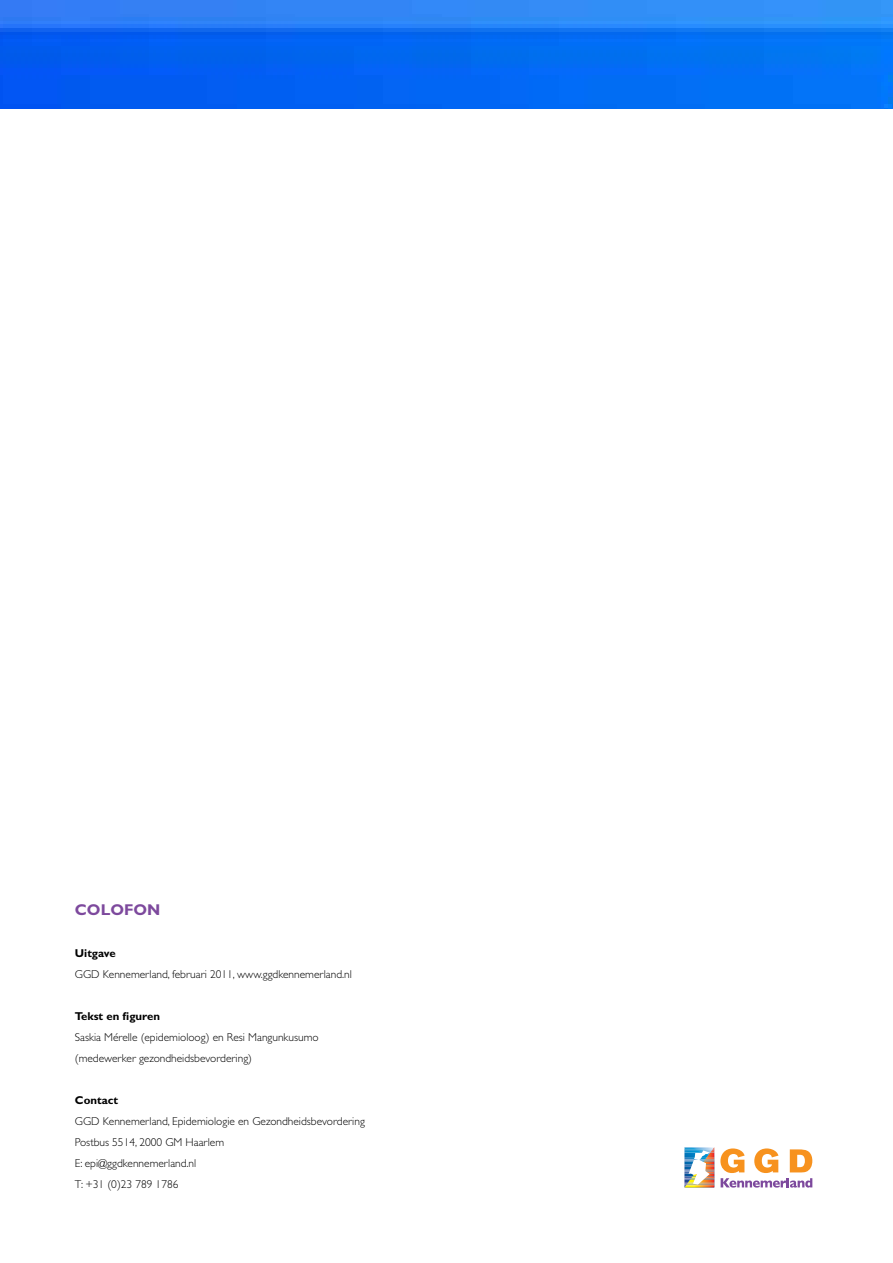
<style>
.page{position:relative;width:893px;height:1263px;background:#fff}
.page>*{position:absolute;margin:0;border:0;box-sizing:border-box;transform-origin:0 0}
.t1{font:700 15.6px "Gill Sans Std";color:#7d499d}
.t2{font:300 11.4px/21px "Gill Sans Std";color:#000}
.t3{font:700 11.4px "Gill Sans Std";color:#000}
</style>
<div class="page">
<img style="left:0;top:0;width:893px;height:109px">
<svg style="left:684px;top:1147px;width:128px;height:40px"></svg>
<h1 class="t1" style="left:75px;top:901px;width:73px">COLOFON</h1>
<p class="t3" style="left:75px;top:946px;width:42px">Uitgave</p>
<p class="t2" style="left:75px;top:964px;width:9px">GGD</p>
<p class="t2" style="left:103px;top:964px;width:251px">Kennemerland, februari 2011, www.ggdkennemerland.nl</p>
<p class="t3" style="left:75px;top:1009px;width:87px">Tekst en figuren</p>
<p class="t2" style="left:75px;top:1027px;width:245px">Saskia Mérelle (epidemioloog) en Resi Mangunkusumo (medewerker gezondheidsbevordering)</p>
<p class="t3" style="left:75px;top:1093px;width:45px">Contact</p>
<p class="t2" style="left:75px;top:1111px;width:9px">GGD</p>
<p class="t2" style="left:75px;top:1111px;width:291px;text-indent:28px">Kennemerland, Epidemiologie en Gezondheidsbevordering Postbus 5514, 2000 GM Haarlem<br>E: epi@ggdkennemerland.nl<br>T: +31 (0)23 789 1786</p>
</div>
